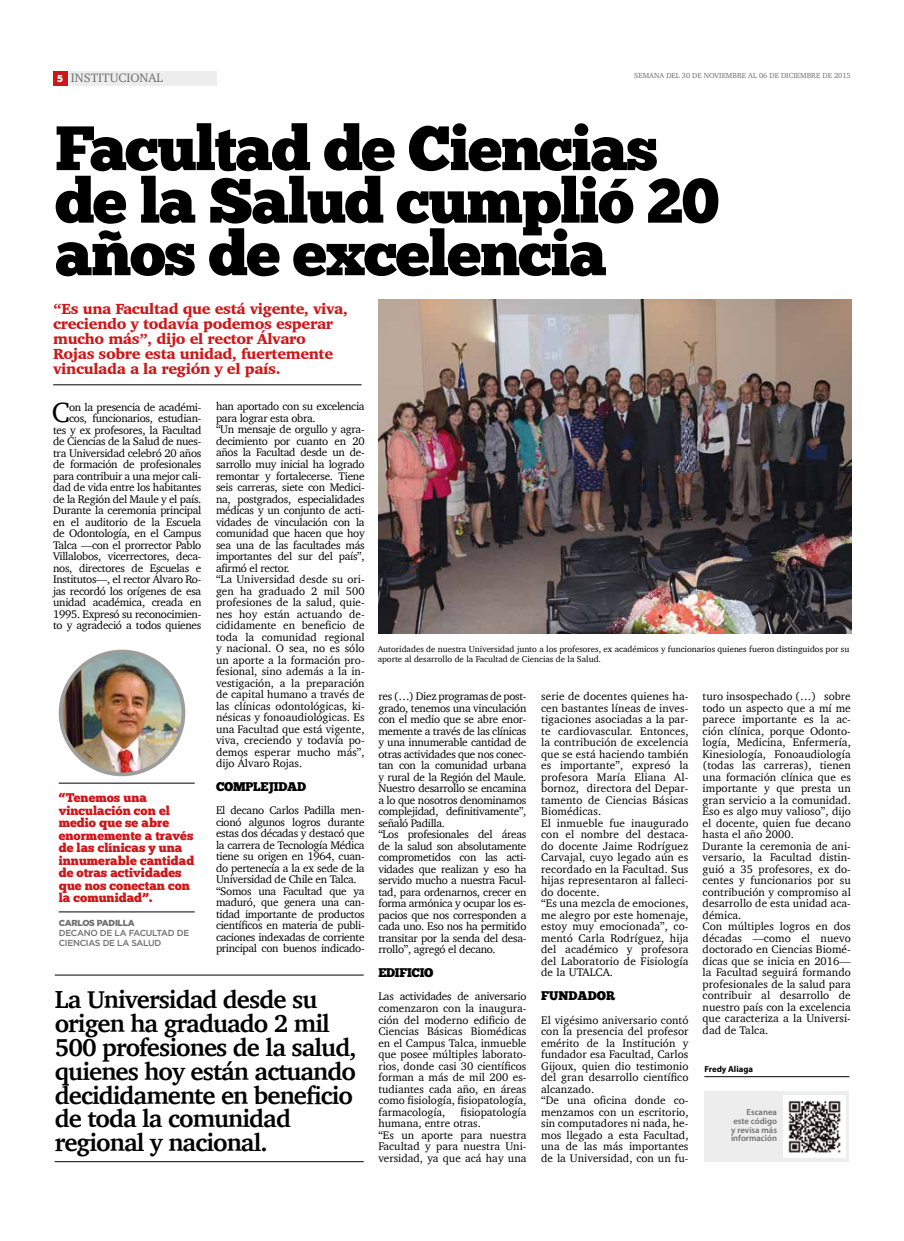
<style>
.page{position:relative;width:904px;height:1241px;background:#fff}
.page>*{position:absolute;margin:0;border:0;box-sizing:border-box;transform-origin:0 0}
.t1{font:62.5px/52.5px "Chunk Five Ex";letter-spacing:-.025em;color:#000}
.t2{font:28.38px "Charter";color:#000}
.t3{font:700 25px/23.8px "Charter";letter-spacing:-.035em;color:#000}
.t4{font:900 15px/15px "Charter";letter-spacing:-.025em;color:#cd171a}
.t5{font:12.5px/12.5px "Chunk Five Ex";color:#cd171a}
.t6{font:12.5px "Chunk Five Ex";letter-spacing:-.025em;color:#000}
.t7{font:12.5px "Charter";color:#706f6f}
.t8{font:12.5px "Chunk Five Ex";color:#000}
.t9{font:11.25px/11.5px "Charter";color:#000}
.t10{font:11.25px/11.5px "Charter";letter-spacing:-.025em;color:#000}
.t11{font:8.75px/10px "Charter";color:#000}
.t12{font:600 8.75px/8.8px "Myriad Pro";color:#706f6f;text-align:justify}
.t13{font:500 8.75px/10px "Gotham";letter-spacing:-.03em;color:#706f6f}
.t14{font:900 8.75px "Gotham";letter-spacing:-.03em;color:#706f6f}
.t15{font:700 8.75px "Myriad Pro";color:#000}
.t16{font:7.5px "Charter";color:#706f6f}
.s1{font-family:"Chunk Five Ex";font-size:10px;color:#fff}
</style>
<div class="page">
<div style="left:53px;top:71px;width:15px;height:15px;background:#cd171a"></div>
<div style="left:69px;top:71px;width:147px;height:15px;background:#ededed"></div>
<hr style="left:55px;top:1161px;width:309px;height:1px;background:#000">
<hr style="left:55px;top:974px;width:309px;height:1px;background:#000">
<hr style="left:53px;top:384px;width:308px;height:1px;background:#000">
<hr style="left:704px;top:1076px;width:145px;height:1px;background:#000">
<hr style="left:59px;top:782px;width:136px;height:1px;background:#000">
<hr style="left:59px;top:911px;width:136px;height:1px;background:#000">
<img style="left:61px;top:651px;width:122px;height:123px;border-radius:61px">
<div style="left:59px;top:649px;width:126px;height:127px;border:4px solid #9d9d9c;border-radius:50%"></div>
<div style="left:704px;top:1091px;width:145px;height:70px;background:#ededed"></div>
<img style="left:783px;top:1095px;width:62px;height:62px">
<img style="left:378px;top:299px;width:473px;height:334px">
<p class="t7" style="left:57px;top:67px;width:107px"><span class="s1">5</span> INSTITUCIONAL</p>
<p class="t16" style="left:634px;top:69px;width:218px">SEMANA DEL 30 DE NOVIEMBRE AL 06 DE DICIEMBRE DE 2015</p>
<h1 class="t1" style="left:55px;top:121px;width:665px">Facultad de Ciencias de la Salud cumplió 20 años de excelencia</h1>
<h3 class="t4" style="left:53px;top:301px;width:296px">“Es una Facultad que está vigente, viva, creciendo y todavía podemos esperar mucho más”, dijo el rector Álvaro Rojas sobre esta unidad, fuertemente vinculada a la región y el país.</h3>
<h2 class="t2" style="left:52px;top:388px;width:19px">C</h2>
<p class="t10" style="left:53px;top:400px;width:150px;text-align:right">on la presencia de académi&shy;cos, funcionarios, estudian&shy;tes y ex profesores, la Facultad de Ciencias de la Salud de nues&shy;tra Universidad celebró 20 años de formación de profesionales para contribuir a una mejor cali&shy;dad de vida entre los habitantes de la Región del Maule y el país.<br>Durante la ceremonia principal en el auditorio de la Escuela de Odontología, en el Campus<br>Talca —con el prorrector Pablo<br>Villalobos, vicerrectores, deca&shy;nos, directores de Escuelas e<br>Institutos—, el rector Álvaro Ro&shy;jas recordó los orígenes de esa unidad académica, creada en<br>1995. Expresó su reconocimien&shy;to y agradeció a todos quienes</p>
<p class="t9" style="left:216px;top:400px;width:150px">han aportado con su excelencia para lograr esta obra.<br>“Un mensaje de orgullo y agra&shy;decimiento por cuanto en 20 años la Facultad desde un de&shy;sarrollo muy inicial ha logrado remontar y fortalecerse. Tiene seis carreras, siete con Medici&shy;na, postgrados, especialidades médicas y un conjunto de acti&shy;vidades de vinculación con la comunidad que hacen que hoy sea una de las facultades más importantes del sur del país”, afirmó el rector.<br>“La Universidad desde su ori&shy;gen ha graduado 2 mil 500 profesiones de la salud, quie&shy;nes hoy están actuando de&shy;cididamente en beneficio de toda la comunidad regional y nacional. O sea, no es sólo un aporte a la formación pro&shy;fesional, sino además a la in&shy;vestigación, a la preparación de capital humano a través de las clínicas odontológicas, ki&shy;nésicas y fonoaudiológicas. Es una Facultad que está vigente, viva, creciendo y todavía po&shy;demos esperar mucho más”, dijo Álvaro Rojas.</p>
<p class="t6" style="left:216px;top:777px;width:91px">COMPLEJIDAD</p>
<p class="t10" style="left:216px;top:804px;width:150px">El decano Carlos Padilla men&shy;cionó algunos logros durante estas dos décadas y destacó que la carrera de Tecnología Médica tiene su origen en 1964, cuan&shy;do pertenecía a la ex sede de la<br>Universidad de Chile en Talca. “Somos una Facultad que ya maduró, que genera una can&shy;tidad importante de productos científicos en materia de publi&shy;caciones indexadas de corriente principal con buenos indicado-</p>
<p class="t11" style="left:378px;top:643px;width:473px">Autoridades de nuestra Universidad junto a los profesores, ex académicos y funcionarios quienes fueron distinguidos por su aporte al desarrollo de la Facultad de Ciencias de la Salud.</p>
<p class="t10" style="left:378px;top:690px;width:149px">res (…) Diez programas de post&shy;grado, tenemos una vinculación con el medio que se abre enor&shy;memente a través de las clínicas y una innumerable cantidad de otras actividades que nos conec&shy;tan con la comunidad urbana y rural de la Región del Maule.<br>Nuestro desarrollo se encamina a lo que nosotros denominamos complejidad, definitivamente”, señaló Padilla.<br>“Los profesionales del áreas de la salud son absolutamente comprometidos con las acti&shy;vidades que realizan y eso ha servido mucho a nuestra Facul&shy;tad, para ordenarnos, crecer en forma armónica y ocupar los es&shy;pacios que nos corresponden a cada uno. Eso nos ha permitido transitar por la senda del desa&shy;rrollo”, agregó el decano.</p>
<p class="t6" style="left:378px;top:963px;width:57px">EDIFICIO</p>
<p class="t9" style="left:378px;top:990px;width:149px;text-align:justify">Las actividades de aniversario comenzaron con la inaugura&shy;ción del moderno edificio de Ciencias Básicas Biomédicas en el Campus Talca, inmueble que posee múltiples laborato&shy;rios, donde casi 30 científicos forman a más de mil 200 es&shy;tudiantes cada año, en áreas como fisiología, fisiopatología, farmacología,</p>
<p class="t9" style="left:702px;top:690px;width:150px">turo insospechado (…) sobre todo un aspecto que a mí me parece importante es la ac&shy;ción clínica, porque Odonto&shy;logía, Medicina, Enfermería,<br>Kinesiología, Fonoaudiología (todas las carreras), tienen una formación clínica que es importante y que presta un gran servicio a la comunidad.<br>Eso es algo muy valioso”, dijo el docente, quien fue decano hasta el año 2000.<br>Durante la ceremonia de ani&shy;versario, la Facultad distin&shy;guió a 35 profesores, ex do&shy;centes y funcionarios por su contribución y compromiso al desarrollo de esta unidad aca&shy;démica.<br>Con múltiples logros en dos décadas —como el nuevo doctorado en Ciencias Biomé&shy;dicas que se inicia en 2016— la Facultad seguirá formando profesionales de la salud para contribuir al desarrollo de nuestro país con la excelencia que caracteriza a la Universi&shy;dad de Talca.</p>
<p class="t15" style="left:704px;top:1063px;width:50px">Fredy Aliaga</p>
<p class="t9" style="left:541px;top:690px;width:149px">serie de docentes quienes ha&shy;cen bastantes líneas de inves&shy;tigaciones asociadas a la par&shy;te cardiovascular. Entonces, la contribución de excelencia que se está haciendo también es importante”, expresó la profesora María Eliana Al&shy;bornoz, directora del Depar&shy;tamento de Ciencias Básicas<br>Biomédicas.<br>El inmueble fue inaugurado con el nombre del destaca&shy;do docente Jaime Rodríguez<br>Carvajal, cuyo legado aún es recordado en la Facultad. Sus hijas representaron al falleci&shy;do docente.<br>“Es una mezcla de emociones, me alegro por este homenaje, estoy muy emocionada”, co&shy;mentó Carla Rodríguez, hija del académico y profesora del Laboratorio de Fisiología de la UTALCA.</p>
<p class="t8" style="left:541px;top:986px;width:76px">FUNDADOR</p>
<p class="t9" style="left:541px;top:1013px;width:149px">El vigésimo aniversario contó con la presencia del profesor emérito de la Institución y fundador esa Facultad, Carlos<br>Gijoux, quien dio testimonio del gran desarrollo científico alcanzado.<br>“De una oficina donde co&shy;menzamos con un escritorio, sin computadores ni nada, he&shy;mos llegado a esta Facultad, una de las más importantes de la Universidad, con un fu-</p>
<p class="t5" style="left:59px;top:791px;width:137px">“Tenemos una vinculación con el medio que se abre enormemente a través de las clínicas y una innumerable cantidad de otras actividades que nos conectan con la comunidad”.</p>
<p class="t14" style="left:59px;top:917px;width:78px">CARLOS PADILLA</p>
<p class="t13" style="left:59px;top:927px;width:132px">DECANO DE LA FACULTAD DE<br>CIENCIAS DE LA SALUD</p>
<h3 class="t3" style="left:55px;top:987px;width:303px">La Universidad desde su origen ha graduado 2 mil<br>500 profesiones de la salud, quienes hoy están actuando decididamente en beneficio de toda la comunidad regional y nacional.</h3>
<p class="t9" style="left:378px;top:1105px;width:149px;text-indent:82px">fisiopatología humana, entre otras.<br>“Es un aporte para nuestra<br>Facultad y para nuestra Uni&shy;versidad, ya que acá hay una</p>
<p class="t12" style="left:731px;top:1107px;width:47px;text-indent:15px">Escanea este código y revisa más información</p>
</div>
